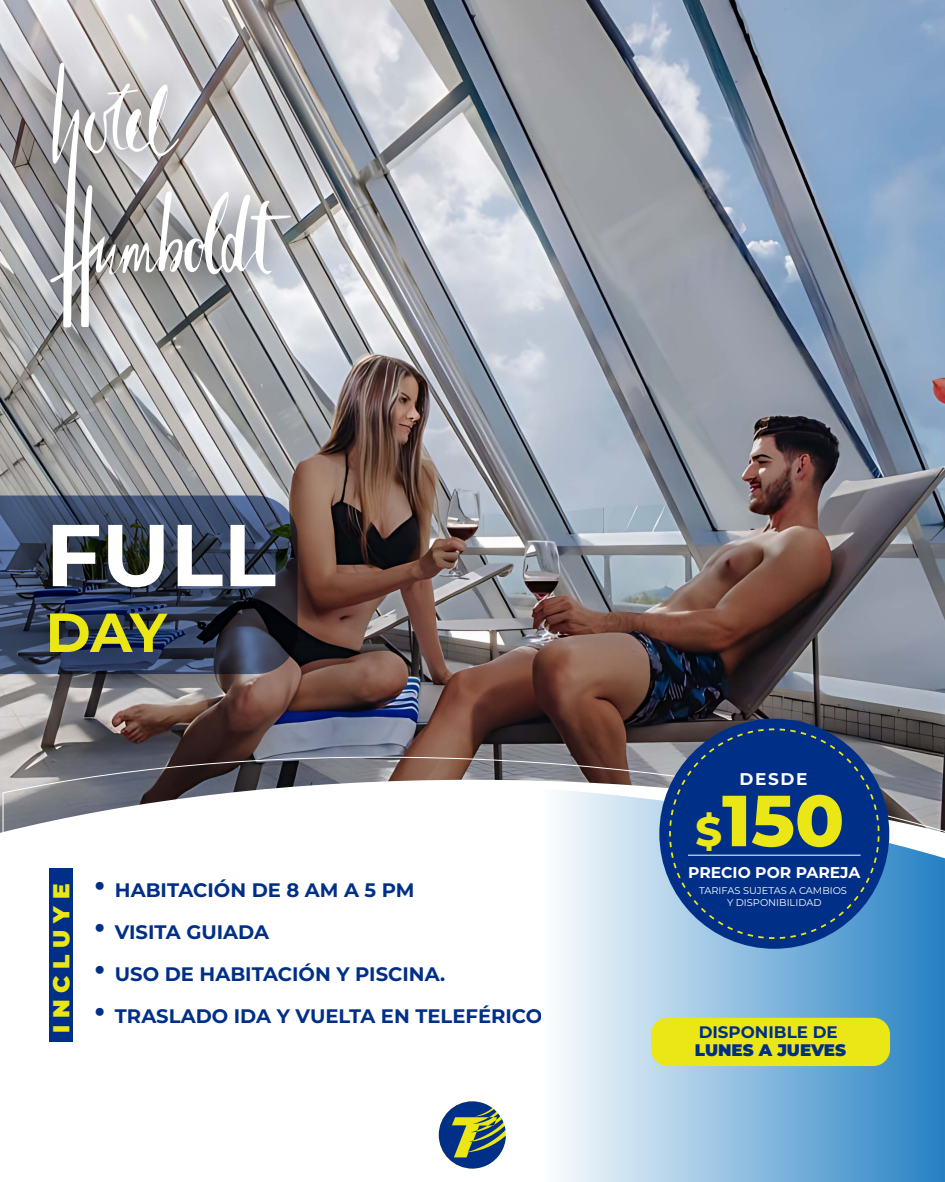
<style>
.page{position:relative;width:945px;height:1182px;background:#fff}
.page>*{position:absolute;margin:0;border:0;box-sizing:border-box;transform-origin:0 0}
.t1{font:700 87.5px "Montserrat";color:#fff}
.t2{font:800 72.01px "Montserrat";color:#ebe717}
.t3{font:700 54.77px "Montserrat";color:#ebe717}
.t4{font:900 23.1px "Montserrat";letter-spacing:.3em;color:#ebe717}
.t5{font:700 19.51px "Montserrat";color:#002f87}
.t6{font:700 16.97px "Montserrat";letter-spacing:.1em;color:#fff}
.t7{font:700 16.71px "Montserrat";color:#002f87}
.t8{font:900 16.71px "Montserrat";color:#002f87}
.t9{font:700 15.58px "Montserrat";color:#fff}
.t10{font:9.8px/11.8px "Montserrat";color:#fff;text-align:center}
.s1{font-size:31.68px}
.s2{font-size:41.12px}
</style>
<div class="page">
<img style="left:0;top:0;width:945px;height:779px">
<img style="left:943px;top:10px;width:2px;height:370px">
<svg style="left:2px;top:751px;width:943px;height:418px"></svg>
<img style="left:0;top:10px;width:344px;height:370px">
<svg style="left:50px;top:63px;width:241px;height:264px;background:#b1b1b2"></svg>
<svg style="left:84px;top:83px;width:95px;height:74px"></svg>
<svg style="left:541px;top:782px;width:404px;height:399px;background:#9bc3e0"></svg>
<div style="left:659px;top:718px;width:230px;height:230px;background:#002f87;border-radius:50%"></div>
<svg style="left:669px;top:728px;width:211px;height:210px"></svg>
<hr style="left:688px;top:854px;width:173px;height:1px;background:#fff">
<img style="left:0;top:459px;width:378px;height:260px">
<img style="left:939px;top:459px;width:6px;height:260px">
<div style="left:49px;top:868px;width:24px;height:173px;background:#002f87"></div>
<div style="left:651px;top:1017px;width:239px;height:48px;background:#ebe717;border-radius:17px"></div>
<svg style="left:439px;top:1101px;width:67px;height:67px"></svg>
<h1 class="t1" style="left:46px;top:492px;width:232px">FULL</h1>
<h3 class="t3" style="left:46px;top:593px;width:123px">DAY</h3>
<p class="t4" style="left:44px;top:1033px;width:151px;rotate:-90deg">INCLUYE</p>
<p class="t5" style="left:94px;top:875px;width:322px"><span class="s1">•</span> HABITACIÓN DE 8 AM A 5 PM</p>
<p class="t5" style="left:94px;top:917px;width:177px"><span class="s1">•</span> VISITA GUIADA</p>
<p class="t5" style="left:94px;top:959px;width:353px"><span class="s1">•</span> USO DE HABITACIÓN Y PISCINA.</p>
<p class="t5" style="left:94px;top:1001px;width:450px"><span class="s1">•</span> TRASLADO IDA Y VUELTA EN TELEFÉRICO</p>
<p class="t6" style="left:739px;top:766px;width:70px">DESDE</p>
<h2 class="t2" style="left:695px;top:767px;width:150px"><span class="s2">$</span>150</h2>
<p class="t9" style="left:688px;top:861px;width:174px">PRECIO POR PAREJA</p>
<p class="t10" style="left:699px;top:884px;width:149px">TARIFAS SUJETAS A CAMBIOS<br>Y DISPONIBILIDAD</p>
<p class="t7" style="left:699px;top:1019px;width:140px">DISPONIBLE DE</p>
<p class="t8" style="left:695px;top:1037px;width:153px">LUNES A JUEVES</p>
</div>
